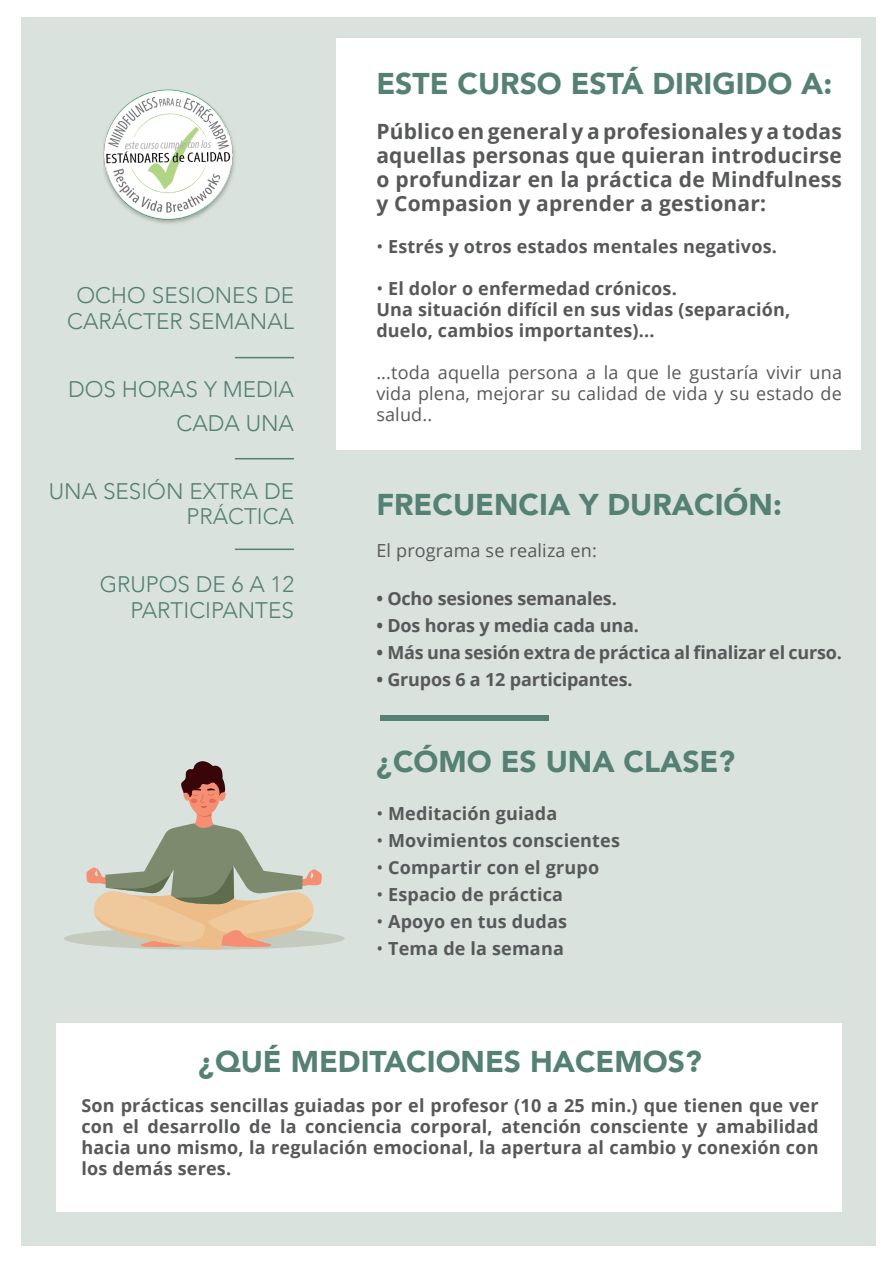
<style>
.page{position:relative;width:893px;height:1263px;background:#fff}
.page>*{position:absolute;margin:0;border:0;box-sizing:border-box;transform-origin:0 0}
.t1{font:900 30px "Avenir";color:#558074}
.t2{font:300 22.5px/25.5px "Avenir";color:#558074;text-align:right}
.t3{font:700 21px/24px "Open Sans";letter-spacing:.01em;color:#57585a;text-align:justify}
.t4{font:700 18px/21px "Open Sans";letter-spacing:.01em;color:#57585a}
.t5{font:700 18px "Open Sans";letter-spacing:-.01em;color:#57585a}
.t6{font:18px/21px "Open Sans";letter-spacing:.01em;color:#57585a;text-align:justify}
.s1{font-weight:400}
</style>
<div class="page">
<div style="left:21px;top:17px;width:855px;height:1229px;background:#dae2dd"></div>
<div style="left:336px;top:38px;width:524px;height:412px;background:#fff"></div>
<hr style="left:235px;top:357px;width:59px;height:1px;background:#558074">
<hr style="left:235px;top:548px;width:59px;height:2px;background:#558074">
<hr style="left:235px;top:458px;width:59px;height:1px;background:#558074">
<img style="left:103px;top:89px;width:132px;height:135px">
<svg style="left:64px;top:761px;width:281px;height:189px"></svg>
<div style="left:380px;top:715px;width:169px;height:5px;background:#558074"></div>
<div style="left:56px;top:1023px;width:786px;height:189px;background:#fff"></div>
<p class="t2" style="left:67px;top:283px;width:228px;text-align:center">OCHO SESIONES DE<br>CARÁCTER SEMANAL</p>
<p class="t2" style="left:68px;top:372px;width:227px;line-height:34px">DOS HORAS Y MEDIA<br>CADA UNA</p>
<p class="t2" style="left:49px;top:478px;width:247px">UNA SESIÓN EXTRA DE<br>PRÁCTICA</p>
<p class="t2" style="left:100px;top:572px;width:196px">GRUPOS DE 6 A 12<br>PARTICIPANTES</p>
<h1 class="t1" style="left:376px;top:58px;width:457px">ESTE CURSO ESTÁ DIRIGIDO A:</h1>
<p class="t3" style="left:376px;top:119px;width:467px">Público en general y a profesionales y a todas aquellas personas que quieran introducirse o profundizar en la práctica de Mindfulness y Compasion y aprender a gestionar:</p>
<p class="t4" style="left:376px;top:235px;width:402px"><span class="s1">•</span> Estrés y otros estados mentales negativos.</p>
<p class="t4" style="left:376px;top:277px;width:415px"><span class="s1">•</span> El dolor o enfermedad crónicos.<br>Una situación difícil en sus vidas (separación, duelo, cambios importantes)...</p>
<p class="t6" style="left:376px;top:361px;width:467px">...toda aquella persona a la que le gustaría vivir una vida plena, mejorar su calidad de vida y su estado de salud..</p>
<h1 class="t1" style="left:376px;top:479px;width:407px">FRECUENCIA Y DURACIÓN:</h1>
<p class="t6" style="left:376px;top:540px;width:222px">El programa se realiza en:</p>
<p class="t5" style="left:376px;top:586px;width:242px">• Ocho sesiones semanales.</p>
<p class="t5" style="left:376px;top:613px;width:264px">• Dos horas y media cada una.</p>
<p class="t5" style="left:376px;top:640px;width:467px">• Más una sesión extra de práctica al finalizar el curso.</p>
<p class="t5" style="left:376px;top:667px;width:258px">• Grupos 6 a 12 participantes.</p>
<h1 class="t1" style="left:376px;top:736px;width:360px">¿CÓMO ES UNA CLASE?</h1>
<p class="t4" style="left:376px;top:802px;width:182px"><span class="s1">•</span> Meditación guiada</p>
<p class="t4" style="left:376px;top:829px;width:245px"><span class="s1">•</span> Movimientos conscientes</p>
<p class="t4" style="left:376px;top:856px;width:224px"><span class="s1">•</span> Compartir con el grupo</p>
<p class="t4" style="left:376px;top:883px;width:188px"><span class="s1">•</span> Espacio de práctica</p>
<p class="t4" style="left:376px;top:910px;width:192px"><span class="s1">•</span> Apoyo en tus dudas</p>
<p class="t4" style="left:376px;top:937px;width:189px"><span class="s1">•</span> Tema de la semana</p>
<h1 class="t1" style="left:198px;top:1036px;width:505px">¿QUÉ MEDITACIONES HACEMOS?</h1>
<p class="t4" style="left:82px;top:1094px;width:738px;text-align:justify">Son prácticas sencillas guiadas por el profesor (10 a 25 min.) que tienen que ver con el desarrollo de la conciencia corporal, atención consciente y amabilidad hacia uno mismo, la regulación emocional, la apertura al cambio y conexión con los demás seres.</p>
</div>
